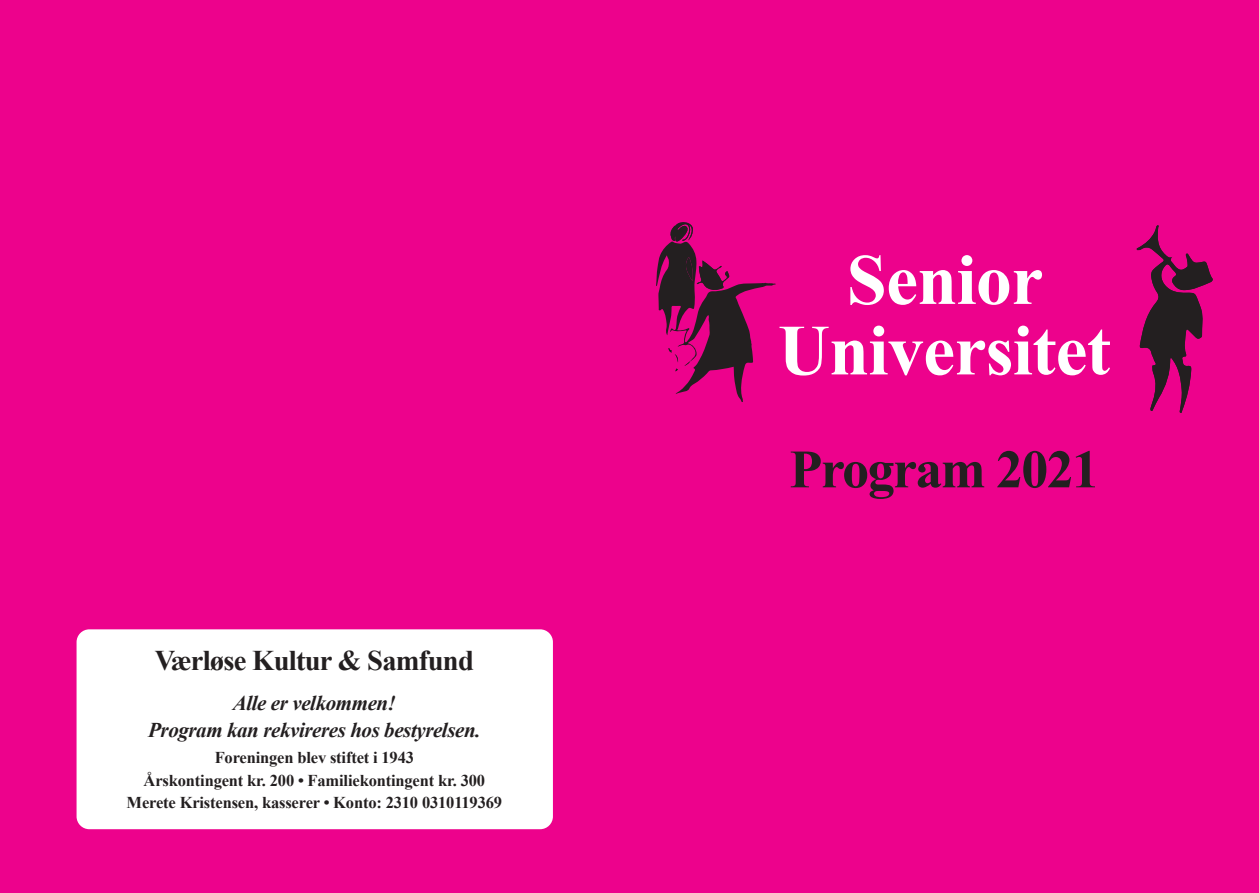
<style>
.page{position:relative;width:1259px;height:893px;background:#fff}
.page>*{position:absolute;margin:0;border:0;box-sizing:border-box;transform-origin:0 0}
.Overskrift_forside{font:700 72px/70.5px "Times New Roman";letter-spacing:-.01em;color:#fff;text-align:center}
.Overskrift_forside_P{font:700 54px "Times New Roman";letter-spacing:-.03em;color:#231f20}
.Overskrift_F_S{font:700 28.5px "Times New Roman";letter-spacing:-.025em;color:#231f20}
.Overskrift_2{font:italic 700 21px/27px "Times New Roman";letter-spacing:-.02em;color:#231f20;text-align:center}
.Overskrift_2A{font:700 16.5px "Times New Roman";letter-spacing:-.01em;color:#231f20}
</style>
<div class="page">
<div style="left:0;top:0;width:629px;height:893px;background:#ed028c"></div>
<div style="left:78px;top:631px;width:473px;height:197px;background:#fff;border-radius:11px"></div>
<div style="left:77px;top:629px;width:476px;height:200px;border:3px solid #fff;border-radius:11px"></div>
<div style="left:629px;top:0;width:630px;height:893px;background:#ed028c"></div>
<svg style="left:1136px;top:225px;width:77px;height:188px"></svg>
<svg style="left:656px;top:222px;width:119px;height:180px"></svg>
<p class="Overskrift_F_S" style="left:155px;top:640px;width:320px">Værløse Kultur &amp; Samfund</p>
<p class="Overskrift_2" style="left:148px;top:689px;width:334px">Alle er velkommen!<br>Program kan rekvireres hos bestyrelsen.</p>
<p class="Overskrift_2A" style="left:215px;top:746px;width:201px">Foreningen blev stiftet i 1943</p>
<p class="Overskrift_2A" style="left:144px;top:768px;width:343px">Årskontingent kr. 200 • Familiekontingent kr. 300</p>
<p class="Overskrift_2A" style="left:127px;top:790px;width:377px">Merete Kristensen, kasserer • Konto: 2310 0310119369</p>
<p class="Overskrift_forside" style="left:778px;top:242px;width:334px">Senior<br>Universitet</p>
<p class="Overskrift_forside_P" style="left:789px;top:430px;width:311px">Program 2021</p>
</div>
